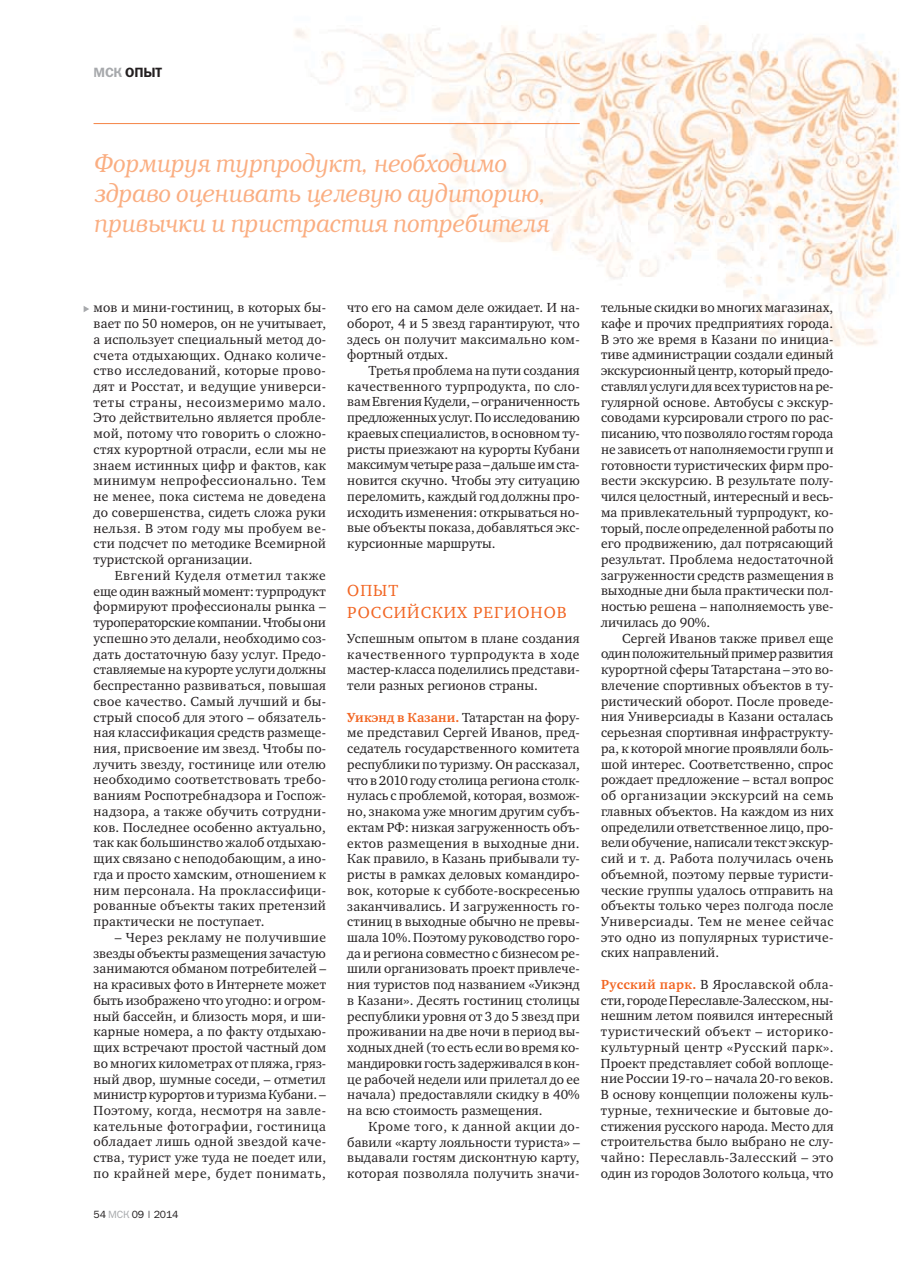
<style>
.page{position:relative;width:910px;height:1268px;background:#fff}
.page>*{position:absolute;margin:0;border:0;box-sizing:border-box;transform-origin:0 0}
.t1{font:italic 300 25.5px/30px "Bookman C";letter-spacing:.025em;color:#faae82;scale:.85 1}
.t2{font:16.5px/22.5px "Charter ITCC";letter-spacing:.065em;color:#f26522}
.t3{font:13.5px/15.8px "Charter ITCC";letter-spacing:.015em;color:#231f20;text-align:justify}
.t4{font:13.5px "Franklin Gothic Demi C";color:#231f20}
.t5{font:10.5px "Franklin Gothic Book C";letter-spacing:-.015em;color:#231f20}
.s1{color:#a7a9ac}
.s2{font-weight:700;color:#f26522}
</style>
<div class="page">
<img style="left:83px;top:25px;width:816px;height:338px">
<hr style="left:94px;top:123px;width:486px;height:1px;background:#f58345">
<svg style="left:84px;top:306px;width:5px;height:6px"></svg>
<p class="t4" style="left:94px;top:64px;width:69px"><span class="s1">мск</span> опыт</p>
<h1 class="t1" style="left:94px;top:148px;width:536px">Формируя турпродукт, необходимо здраво оценивать целевую аудиторию, привычки и пристрастия потребителя</h1>
<p class="t3" style="left:94px;top:300px;width:234px">мов и мини-гостиниц, в которых бы&shy;вает по 50 номеров, он не учитывает, а использует специальный метод до&shy;счета отдыхающих. Однако количе&shy;ство исследований, которые прово&shy;дят и Росстат, и ведущие универси&shy;теты страны, несоизмеримо мало.<br>Это действительно является пробле&shy;мой, потому что говорить о сложно&shy;стях курортной отрасли, если мы не знаем истинных цифр и фактов, как минимум непрофессионально. Тем не менее, пока система не доведена до совершенства, сидеть сложа руки нельзя. В этом году мы пробуем ве&shy;сти подсчет по методике Всемирной туристской организации.</p>
<p class="t3" style="left:94px;top:567px;width:234px;text-indent:21px">Евгений Куделя отметил также еще один важный момент: турпродукт формируют профессионалы рынка – туроператорские компании. Чтобы они успешно это делали, необходимо соз&shy;дать достаточную базу услуг. Предо&shy;ставляемые на курорте услуги должны беспрестанно развиваться, повышая свое качество. Самый лучший и бы&shy;стрый способ для этого – обязатель&shy;ная классификация средств размеще&shy;ния, присвоение им звезд. Чтобы по&shy;лучить звезду, гостинице или отелю необходимо соответствовать требо&shy;ваниям Роспотребнадзора и Госпож&shy;надзора, а также обучить сотрудни&shy;ков. Последнее особенно актуально, так как большинство жалоб отдыхаю&shy;щих связано с неподобающим, а ино&shy;гда и просто хамским, отношением к ним персонала. На проклассифици&shy;рованные объекты таких претензий практически не поступает.</p>
<p class="t3" style="left:94px;top:929px;width:234px;text-indent:21px">– Через рекламу не получившие звезды объекты размещения зачастую занимаются обманом потребителей – на красивых фото в Интернете может быть изображено что угодно: и огром&shy;ный бассейн, и близость моря, и ши&shy;карные номера, а по факту отдыхаю&shy;щих встречают простой частный дом во многих километрах от пляжа, гряз&shy;ный двор, шумные соседи, – отметил министр курортов и туризма Кубани. – Поэтому, когда, несмотря на завле&shy;кательные фотографии, гостиница обладает лишь одной звездой каче&shy;ства, турист уже туда не поедет или, по крайней мере, будет понимать,</p>
<p class="t5" style="left:94px;top:1208px;width:86px">54 <span class="s1">МСК</span> 09 | 2014</p>
<p class="t3" style="left:347px;top:300px;width:234px">что его на самом деле ожидает. И на&shy;оборот, 4 и 5 звезд гарантируют, что здесь он получит максимально ком&shy;фортный отдых.</p>
<p class="t3" style="left:347px;top:362px;width:234px;text-indent:21px">Третья проблема на пути создания качественного турпродукта, по сло&shy;вам Евгения Кудели, – ограниченность предложенных услуг. По исследованию краевых специалистов, в основном ту&shy;ристы приезжают на курорты Кубани максимум четыре раза – дальше им ста&shy;новится скучно. Чтобы эту ситуацию переломить, каждый год должны про&shy;исходить изменения: открываться но&shy;вые объекты показа, добавляться экс&shy;курсионные маршруты.</p>
<p class="t2" style="left:347px;top:579px;width:50px">Опыт росси</p>
<p class="t2" style="left:407px;top:601px;width:26px">йских</p>
<p class="t2" style="left:473px;top:601px;width:13px">регионов</p>
<p class="t3" style="left:347px;top:630px;width:234px">Успешным опытом в плане создания качественного турпродукта в ходе мастер-класса поделились представи&shy;тели разных регионов страны.</p>
<p class="t3" style="left:347px;top:709px;width:234px"><span class="s2">Уикэнд в Казани.</span> Татарстан на фору&shy;ме представил Сергей Иванов, пред&shy;седатель государственного комитета республики по туризму. Он рассказал, что в 2010 году столица региона столк&shy;нулась с проблемой, которая, возмож&shy;но, знакома уже многим другим субъ&shy;ектам РФ: низкая загруженность объ&shy;ектов размещения в выходные дни.<br>Как правило, в Казань прибывали ту&shy;ристы в рамках деловых командиро&shy;вок, которые к субботе-воскресенью заканчивались. И загруженность го&shy;стиниц в выходные обычно не превы&shy;шала 10%. Поэтому руководство горо&shy;да и региона совместно с бизнесом ре&shy;шили организовать проект привлече&shy;ния туристов под названием «Уикэнд в Казани». Десять гостиниц столицы республики уровня от 3 до 5 звезд при проживании на две ночи в период вы&shy;ходных дней (то есть если во время ко&shy;мандировки гость задерживался в кон&shy;це рабочей недели или прилетал до ее начала) предоставляли скидку в 40% на всю стоимость размещения.</p>
<p class="t3" style="left:347px;top:1118px;width:234px;text-indent:21px">Кроме того, к данной акции до&shy;бавили «карту лояльности туриста» – выдавали гостям дисконтную карту, которая позволяла получить значи-</p>
<p class="t3" style="left:601px;top:300px;width:234px">тельные скидки во многих магазинах, кафе и прочих предприятиях города.<br>В это же время в Казани по инициа&shy;тиве администрации создали единый экскурсионный центр, который предо&shy;ставлял услуги для всех туристов на ре&shy;гулярной основе. Автобусы с экскур&shy;соводами курсировали строго по рас&shy;писанию, что позволяло гостям города не зависеть от наполняемости групп и готовности туристических фирм про&shy;вести экскурсию. В результате полу&shy;чился целостный, интересный и весь&shy;ма привлекательный турпродукт, ко&shy;торый, после определенной работы по его продвижению, дал потрясающий результат. Проблема недостаточной загруженности средств размещения в выходные дни была практически пол&shy;ностью решена – наполняемость уве&shy;личилась до 90%.</p>
<p class="t3" style="left:601px;top:630px;width:234px;text-indent:21px">Сергей Иванов также привел еще один положительный пример развития курортной сферы Татарстана – это во&shy;влечение спортивных объектов в ту&shy;ристический оборот. После проведе&shy;ния Универсиады в Казани осталась серьезная спортивная инфраструкту&shy;ра, к которой многие проявляли боль&shy;шой интерес. Соответственно, спрос рождает предложение – встал вопрос об организации экскурсий на семь главных объектов. На каждом из них определили ответственное лицо, про&shy;вели обучение, написали текст экскур&shy;сий и т. д. Работа получилась очень объемной, поэтому первые туристи&shy;ческие группы удалось отправить на объекты только через полгода после Универсиады. Тем не менее сейчас это одно из популярных туристиче&shy;ских направлений.</p>
<p class="t3" style="left:601px;top:976px;width:234px"><span class="s2">Русский парк.</span> В Ярославской обла&shy;сти, городе Переславле-Залесском, ны&shy;нешним летом появился интересный туристический объект – историко&shy;культурный центр «Русский парк».<br>Проект представляет собой воплоще&shy;ние России 19-го – начала 20-го веков.<br>В основу концепции положены куль&shy;турные, технические и бытовые до&shy;стижения русского народа. Место для строительства было выбрано не слу&shy;чайно: Переславль-Залесский – это один из городов Золотого кольца, что</p>
</div>
